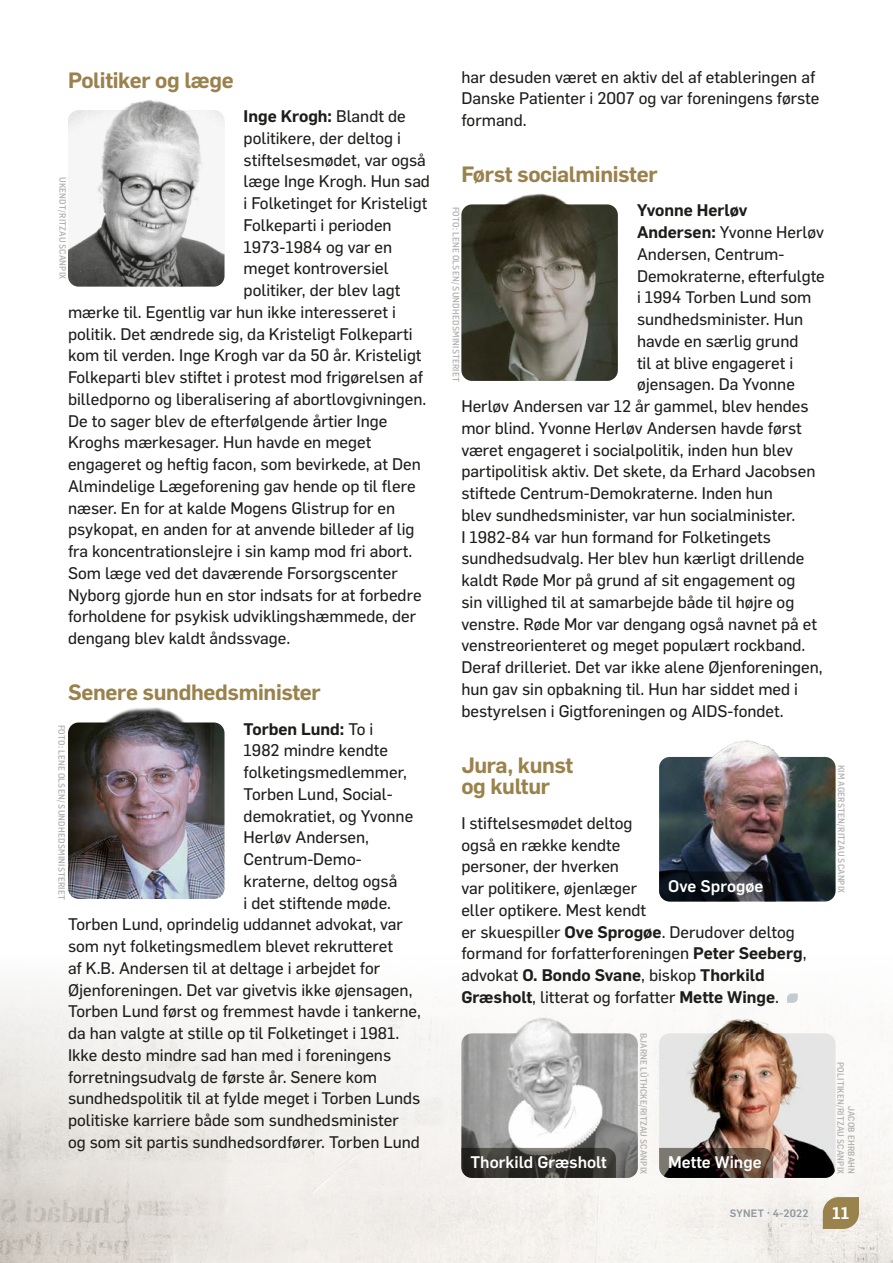
<style>
.page{position:relative;width:893px;height:1263px;background:#fff}
.page>*{position:absolute;margin:0;border:0;box-sizing:border-box;transform-origin:0 0}
.t1{font:600 21.75px/21.8px "Flama";letter-spacing:-.015em;color:#9a824d}
.t2{font:16.5px/21.8px "Flama Basic";color:#1d1d1b}
.t3{font:600 16.5px "Flama";color:#1d1d1b}
.t4{font:500 16.5px "Flama";color:#fff}
.t5{font:600 16.5px "Flama";color:#fff}
.t6{font:500 10.5px "Flama";letter-spacing:.025em;color:#8e979c}
.t7{font:500 9px/10.5px "Flama Semicondensed";letter-spacing:.02em;color:#b2b2b2;text-align:right}
.s1{font-family:"Flama Basic";font-weight:400}
.s2{font-family:"Flama";font-weight:600}
</style>
<div class="page">
<img style="left:0;top:991px;width:893px;height:272px">
<svg style="left:787px;top:993px;width:11px;height:10px"></svg>
<img style="left:461px;top:1044px;width:177px;height:134px">
<img style="left:461px;top:1010px;width:177px;height:34px">
<svg style="left:461px;top:1148px;width:155px;height:30px;background:#383733"></svg>
<img style="left:659px;top:1013px;width:177px;height:20px">
<img style="left:659px;top:1033px;width:177px;height:145px">
<svg style="left:659px;top:1148px;width:114px;height:30px;background:#463931"></svg>
<img style="left:659px;top:778px;width:177px;height:123px">
<img style="left:659px;top:740px;width:177px;height:38px">
<svg style="left:659px;top:871px;width:117px;height:30px;background:#1e2229"></svg>
<img style="left:68px;top:749px;width:157px;height:150px">
<img style="left:68px;top:707px;width:157px;height:42px">
<img style="left:68px;top:125px;width:157px;height:162px">
<img style="left:68px;top:100px;width:157px;height:25px">
<img style="left:461px;top:222px;width:157px;height:159px">
<img style="left:461px;top:193px;width:157px;height:29px">
<svg style="left:823px;top:1197px;width:36px;height:32px"></svg>
<h1 class="t1" style="left:68px;top:67px;width:167px">Politiker og læge</h1>
<p class="t3" style="left:244px;top:104px;width:164px">Inge Krogh: <span class="s1">Blandt de</span></p>
<p class="t2" style="left:244px;top:126px;width:159px">politikere, der deltog i</p>
<p class="t2" style="left:244px;top:148px;width:184px">stiftelsesmødet, var også</p>
<p class="t2" style="left:244px;top:170px;width:188px">læge Inge Krogh. Hun sad</p>
<p class="t2" style="left:244px;top:191px;width:185px">i Folketinget for Kristeligt</p>
<p class="t2" style="left:244px;top:213px;width:150px">Folkeparti i perioden</p>
<p class="t2" style="left:244px;top:235px;width:150px">1973-1984 og var en</p>
<p class="t2" style="left:244px;top:257px;width:147px">meget kontroversiel</p>
<p class="t2" style="left:244px;top:278px;width:158px">politiker, der blev lagt</p>
<p class="t2" style="left:68px;top:300px;width:329px">mærke til. Egentlig var hun ikke interesseret i</p>
<p class="t2" style="left:68px;top:322px;width:346px">politik. Det ændrede sig, da Kristeligt Folkeparti</p>
<p class="t2" style="left:68px;top:344px;width:355px">kom til verden. Inge Krogh var da 50 år. Kristeligt</p>
<p class="t2" style="left:68px;top:365px;width:356px">Folkeparti blev stiftet i protest mod frigørelsen af</p>
<p class="t2" style="left:68px;top:387px;width:360px">billedporno og liberalisering af abortlovgivningen.</p>
<p class="t2" style="left:68px;top:409px;width:321px">De to sager blev de efterfølgende årtier Inge</p>
<p class="t2" style="left:68px;top:431px;width:305px">Kroghs mærkesager. Hun havde en meget</p>
<p class="t2" style="left:68px;top:452px;width:354px">engageret og heftig facon, som bevirkede, at Den</p>
<p class="t2" style="left:68px;top:474px;width:349px">Almindelige Lægeforening gav hende op til flere</p>
<p class="t2" style="left:68px;top:496px;width:329px">næser. En for at kalde Mogens Glistrup for en</p>
<p class="t2" style="left:68px;top:518px;width:348px">psykopat, en anden for at anvende billeder af lig</p>
<p class="t2" style="left:68px;top:539px;width:346px">fra koncentrationslejre i sin kamp mod fri abort.</p>
<p class="t2" style="left:68px;top:561px;width:331px">Som læge ved det daværende Forsorgscenter</p>
<p class="t2" style="left:68px;top:583px;width:355px">Nyborg gjorde hun en stor indsats for at forbedre</p>
<p class="t2" style="left:68px;top:605px;width:350px">forholdene for psykisk udviklingshæmmede, der</p>
<p class="t2" style="left:68px;top:626px;width:224px">dengang blev kaldt åndssvage.</p>
<h1 class="t1" style="left:68px;top:680px;width:254px">Senere sundhedsminister</h1>
<p class="t3" style="left:244px;top:717px;width:131px">Torben Lund: <span class="s1">To i</span></p>
<p class="t2" style="left:244px;top:738px;width:146px">1982 mindre kendte</p>
<p class="t2" style="left:244px;top:760px;width:165px">folketingsmedlemmer,</p>
<p class="t2" style="left:244px;top:782px;width:149px">Torben Lund, Social-</p>
<p class="t2" style="left:244px;top:804px;width:171px">demokratiet, og Yvonne</p>
<p class="t2" style="left:244px;top:825px;width:127px">Herløv Andersen,</p>
<p class="t2" style="left:244px;top:847px;width:118px">Centrum-Demo-</p>
<p class="t2" style="left:244px;top:869px;width:155px">kraterne, deltog også</p>
<p class="t2" style="left:244px;top:891px;width:149px">i det stiftende møde.</p>
<p class="t2" style="left:68px;top:912px;width:336px">Torben Lund, oprindelig uddannet advokat, var</p>
<p class="t2" style="left:68px;top:934px;width:327px">som nyt folketingsmedlem blevet rekrutteret</p>
<p class="t2" style="left:68px;top:956px;width:314px">af K.B. Andersen til at deltage i arbejdet for</p>
<p class="t2" style="left:68px;top:978px;width:346px">Øjenforeningen. Det var givetvis ikke øjensagen,</p>
<p class="t2" style="left:68px;top:999px;width:354px">Torben Lund først og fremmest havde i tankerne,</p>
<p class="t2" style="left:68px;top:1021px;width:333px">da han valgte at stille op til Folketinget i 1981.</p>
<p class="t2" style="left:68px;top:1043px;width:325px">Ikke desto mindre sad han med i foreningens</p>
<p class="t2" style="left:68px;top:1065px;width:311px">forretningsudvalg de første år. Senere kom</p>
<p class="t2" style="left:68px;top:1086px;width:354px">sundhedspolitik til at fylde meget i Torben Lunds</p>
<p class="t2" style="left:68px;top:1108px;width:332px">politiske karriere både som sundhedsminister</p>
<p class="t2" style="left:68px;top:1130px;width:353px">og som sit partis sundhedsordfører. Torben Lund</p>
<p class="t7" style="left:68px;top:177px;width:104px;rotate:90deg">UKENDT/RITZAU SCANPIX</p>
<p class="t7" style="left:67px;top:725px;width:177px;rotate:90deg">FOTO: LENE OLSEN/ SUNDHEDSMINISTERIET</p>
<p class="t2" style="left:461px;top:65px;width:360px">har desuden været en aktiv del af etableringen af<br>Danske Patienter i 2007 og var foreningens første formand.</p>
<h1 class="t1" style="left:461px;top:162px;width:198px">Først socialminister</h1>
<p class="t3" style="left:637px;top:199px;width:112px">Yvonne Herløv</p>
<p class="t2" style="left:637px;top:220px;width:189px"><span class="s2">Andersen:</span> Yvonne Herløv</p>
<p class="t2" style="left:637px;top:242px;width:149px">Andersen, Centrum-</p>
<p class="t2" style="left:637px;top:264px;width:189px">Demokraterne, efterfulgte</p>
<p class="t2" style="left:637px;top:286px;width:176px">i 1994 Torben Lund som</p>
<p class="t2" style="left:637px;top:307px;width:168px">sundhedsminister. Hun</p>
<p class="t2" style="left:637px;top:329px;width:163px">havde en særlig grund</p>
<p class="t2" style="left:637px;top:351px;width:158px">til at blive engageret i</p>
<p class="t2" style="left:637px;top:373px;width:159px">øjensagen. Da Yvonne</p>
<p class="t2" style="left:461px;top:394px;width:349px">Herløv Andersen var 12 år gammel, blev hendes</p>
<p class="t2" style="left:461px;top:416px;width:342px">mor blind. Yvonne Herløv Andersen havde først</p>
<p class="t2" style="left:461px;top:438px;width:333px">været engageret i socialpolitik, inden hun blev</p>
<p class="t2" style="left:461px;top:460px;width:356px">partipolitisk aktiv. Det skete, da Erhard Jacobsen</p>
<p class="t2" style="left:461px;top:481px;width:313px">stiftede Centrum-Demokraterne. Inden hun</p>
<p class="t2" style="left:461px;top:503px;width:335px">blev sundhedsminister, var hun socialminister.</p>
<p class="t2" style="left:461px;top:525px;width:311px">I 1982-84 var hun formand for Folketingets</p>
<p class="t2" style="left:461px;top:547px;width:344px">sundhedsudvalg. Her blev hun kærligt drillende</p>
<p class="t2" style="left:461px;top:568px;width:336px">kaldt Røde Mor på grund af sit engagement og</p>
<p class="t2" style="left:461px;top:590px;width:334px">sin villighed til at samarbejde både til højre og</p>
<p class="t2" style="left:461px;top:612px;width:357px">venstre. Røde Mor var dengang også navnet på et</p>
<p class="t2" style="left:461px;top:634px;width:346px">venstreorienteret og meget populært rockband.</p>
<p class="t2" style="left:461px;top:655px;width:363px">Deraf drilleriet. Det var ikke alene Øjenforeningen,</p>
<p class="t2" style="left:461px;top:677px;width:338px">hun gav sin opbakning til. Hun har siddet med i</p>
<p class="t2" style="left:461px;top:699px;width:324px">bestyrelsen i Gigtforeningen og AIDS-fondet.</p>
<h1 class="t1" style="left:461px;top:752px;width:113px">Jura, kunst og kultur</h1>
<p class="t2" style="left:461px;top:811px;width:347px">I stiftelsesmødet deltog<br>også en række kendte<br>personer, der hverken<br>var politikere, øjenlæger<br>eller optikere. Mest kendt<br>er skuespiller <span class="s2">Ove Sprogøe</span>. Derudover deltog formand for forfatterforeningen <span class="s2">Peter Seeberg</span>,</p>
<p class="t3" style="left:461px;top:963px;width:305px"><span class="s1">advokat</span> O. Bondo Svane<span class="s1">, biskop</span> Thorkild</p>
<p class="t2" style="left:461px;top:985px;width:319px"><span class="s2">Græsholt</span>, litterat og forfatter <span class="s2">Mette Winge</span>.</p>
<p class="t7" style="left:462px;top:207px;width:177px;rotate:90deg">FOTO: LENE OLSEN/ SUNDHEDSMINISTERIET</p>
<p class="t4" style="left:668px;top:874px;width:97px">Ove Sprogøe</p>
<p class="t7" style="left:649px;top:1032px;width:143px;rotate:90deg">BJARNE LÜTHCKE/RITZAU SCANPIX</p>
<p class="t4" style="left:470px;top:1151px;width:138px">Thorkild Græsholt</p>
<p class="t4" style="left:668px;top:1151px;width:95px">Mette Winge</p>
<p class="t7" style="left:847px;top:764px;width:130px;rotate:90deg">KIM AGERSTEN/RITZAU SCANPIX</p>
<p class="t7" style="left:857px;top:1062px;width:114px;rotate:90deg">JACOB EHRBAHN<br>POLITIKEN/RITZAU SCANPIX</p>
<p class="t6" style="left:730px;top:1205px;width:80px">SYNET · 4-2022</p>
<p class="t5" style="left:832px;top:1201px;width:19px">11</p>
</div>
